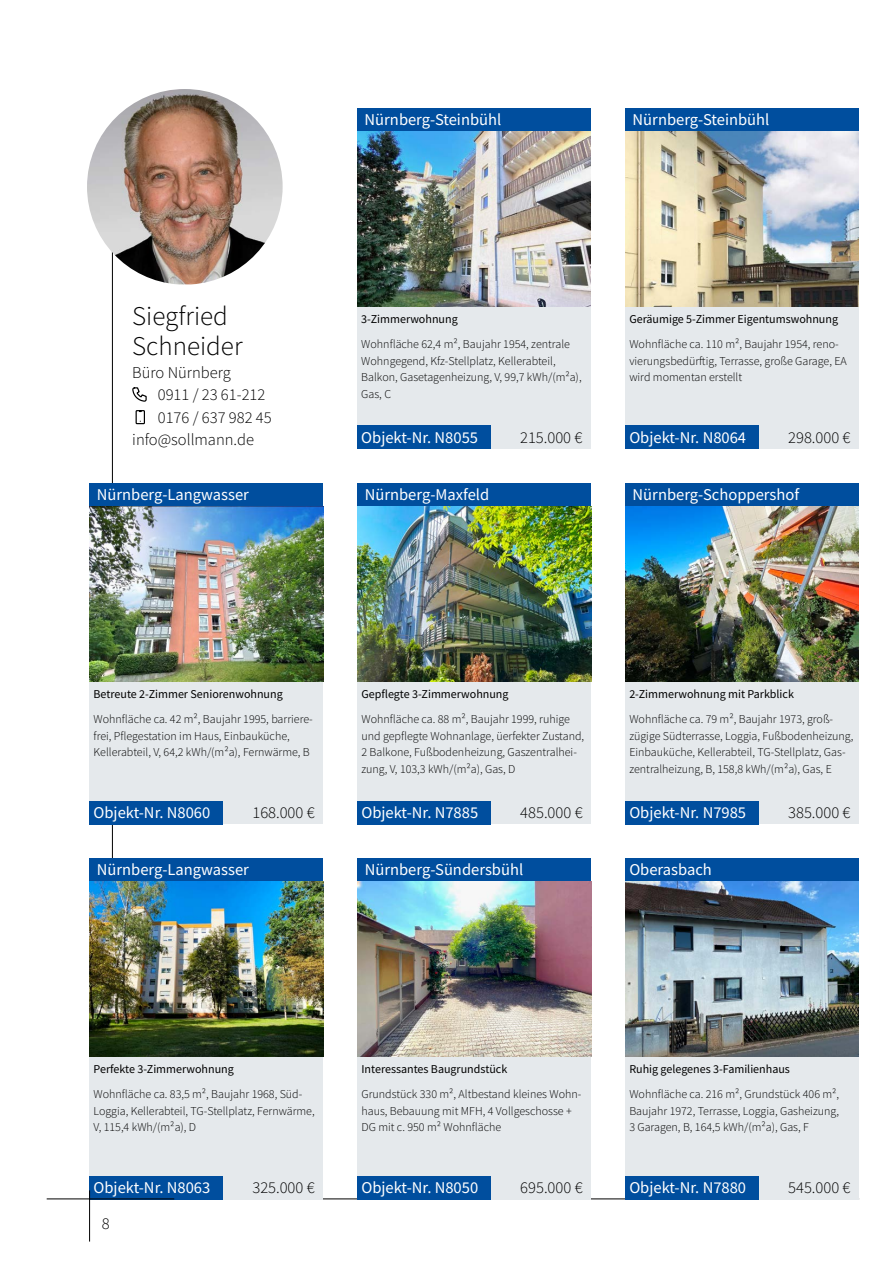
<style>
.page{position:relative;width:893px;height:1263px;background:#fff}
.page>*{position:absolute;margin:0;border:0;box-sizing:border-box;transform-origin:0 0}
.t1{font:300 27px/30px "Source Sans Pro";color:#000}
.t2{font:16.5px "Source Sans Pro";color:#fff}
.t3{font:300 16.5px "Source Sans Pro";color:#000}
.t4{font:300 12px/16.5px "Source Sans Pro";color:#000}
.t5{font:12px "Source Sans Pro";color:#000}
</style>
<div class="page">
<div style="left:89px;top:682px;width:234px;height:142px;background:#e5e9ec"></div>
<div style="left:89px;top:1057px;width:234px;height:142px;background:#e5e9ec"></div>
<div style="left:89px;top:483px;width:234px;height:23px;background:#004e9e"></div>
<div style="left:89px;top:858px;width:234px;height:23px;background:#004e9e"></div>
<div style="left:89px;top:801px;width:134px;height:23px;background:#004e9e"></div>
<div style="left:89px;top:1176px;width:134px;height:23px;background:#004e9e"></div>
<img style="left:89px;top:506px;width:234px;height:176px">
<img style="left:89px;top:881px;width:234px;height:176px">
<div style="left:357px;top:307px;width:234px;height:142px;background:#e5e9ec"></div>
<div style="left:625px;top:307px;width:234px;height:142px;background:#e5e9ec"></div>
<div style="left:625px;top:682px;width:234px;height:142px;background:#e5e9ec"></div>
<div style="left:357px;top:682px;width:234px;height:142px;background:#e5e9ec"></div>
<div style="left:625px;top:1057px;width:234px;height:142px;background:#e5e9ec"></div>
<div style="left:357px;top:1057px;width:234px;height:142px;background:#e5e9ec"></div>
<div style="left:357px;top:108px;width:234px;height:23px;background:#004e9e"></div>
<div style="left:625px;top:108px;width:234px;height:23px;background:#004e9e"></div>
<div style="left:625px;top:483px;width:234px;height:23px;background:#004e9e"></div>
<div style="left:357px;top:483px;width:234px;height:23px;background:#004e9e"></div>
<div style="left:625px;top:858px;width:234px;height:23px;background:#004e9e"></div>
<div style="left:357px;top:858px;width:234px;height:23px;background:#004e9e"></div>
<div style="left:357px;top:426px;width:134px;height:23px;background:#004e9e"></div>
<div style="left:625px;top:426px;width:134px;height:23px;background:#004e9e"></div>
<div style="left:625px;top:801px;width:134px;height:23px;background:#004e9e"></div>
<div style="left:357px;top:801px;width:134px;height:23px;background:#004e9e"></div>
<div style="left:625px;top:1176px;width:134px;height:23px;background:#004e9e"></div>
<div style="left:357px;top:1176px;width:134px;height:23px;background:#004e9e"></div>
<img style="left:357px;top:131px;width:234px;height:176px">
<img style="left:625px;top:131px;width:234px;height:176px">
<img style="left:625px;top:506px;width:234px;height:176px">
<img style="left:357px;top:506px;width:234px;height:176px">
<img style="left:625px;top:881px;width:234px;height:176px">
<img style="left:357px;top:881px;width:234px;height:176px">
<svg style="left:132px;top:387px;width:15px;height:15px"></svg>
<svg style="left:135px;top:410px;width:10px;height:15px"></svg>
<img style="left:87px;top:89px;width:196px;height:195px;border-radius:96px">
<hr style="left:47px;top:1198px;width:127px;height:1px;background:#000">
<hr style="left:89px;top:1190px;width:1px;height:51px;background:#000">
<h1 class="t1" style="left:132px;top:301px;width:112px">Siegfried<br>Schneider</h1>
<h2 class="t3" style="left:132px;top:362px;width:100px">Büro Nürnberg</h2>
<h2 class="t3" style="left:158px;top:385px;width:109px">0911 / 23 61-212</h2>
<h2 class="t3" style="left:158px;top:407px;width:115px">0176 / 637 982 45</h2>
<h2 class="t3" style="left:132px;top:430px;width:123px">info@sollmann.de</h2>
<h2 class="t2" style="left:97px;top:484px;width:154px">Nürnberg-Langwasser</h2>
<h2 class="t2" style="left:365px;top:109px;width:138px">Nürnberg-Steinbühl</h2>
<h2 class="t2" style="left:633px;top:109px;width:138px">Nürnberg-Steinbühl</h2>
<p class="t5" style="left:361px;top:312px;width:98px">3-Zimmerwohnung</p>
<p class="t4" style="left:361px;top:336px;width:222px">Wohnfläche 62,4 m², Baujahr 1954, zentrale Wohngegend, Kfz-Stellplatz, Kellerabteil, Balkon, Gasetagenheizung, V, 99,7 kWh/(m²a), Gas, C</p>
<p class="t5" style="left:629px;top:312px;width:210px">Geräumige 5-Zimmer Eigentumswohnung</p>
<p class="t4" style="left:629px;top:336px;width:219px">Wohnfläche ca. 110 m², Baujahr 1954, reno&shy;vierungsbedürftig, Terrasse, große Garage, EA wird momentan erstellt</p>
<h2 class="t2" style="left:361px;top:427px;width:118px">Objekt-Nr. N8055</h2>
<h2 class="t2" style="left:629px;top:427px;width:118px">Objekt-Nr. N8064</h2>
<h2 class="t3" style="left:520px;top:427px;width:64px">215.000 €</h2>
<h2 class="t3" style="left:788px;top:427px;width:64px">298.000 €</h2>
<h2 class="t2" style="left:365px;top:484px;width:126px">Nürnberg-Maxfeld</h2>
<h2 class="t2" style="left:633px;top:484px;width:168px">Nürnberg-Schoppershof</h2>
<p class="t5" style="left:94px;top:687px;width:191px">Betreute 2-Zimmer Seniorenwohnung</p>
<p class="t4" style="left:94px;top:711px;width:221px">Wohnfläche ca. 42 m², Baujahr 1995, barriere&shy;frei, Pflegestation im Haus, Einbauküche,<br>Kellerabteil, V, 64,2 kWh/(m²a), Fernwärme, B</p>
<p class="t5" style="left:361px;top:687px;width:149px">Gepflegte 3-Zimmerwohnung</p>
<p class="t4" style="left:361px;top:711px;width:224px">Wohnfläche ca. 88 m², Baujahr 1999, ruhige und gepflegte Wohnanlage, üerfekter Zustand, 2 Balkone, Fußbodenheizung, Gaszentralhei&shy;zung, V, 103,3 kWh/(m²a), Gas, D</p>
<p class="t5" style="left:629px;top:687px;width:166px">2-Zimmerwohnung mit Parkblick</p>
<p class="t4" style="left:629px;top:711px;width:225px">Wohnfläche ca. 79 m², Baujahr 1973, groß&shy;zügige Südterrasse, Loggia, Fußbodenheizung, Einbauküche, Kellerabteil, TG-Stellplatz, Gas&shy;zentralheizung, B, 158,8 kWh/(m²a), Gas, E</p>
<h2 class="t2" style="left:94px;top:802px;width:118px">Objekt-Nr. N8060</h2>
<h2 class="t3" style="left:252px;top:802px;width:64px">168.000 €</h2>
<h2 class="t2" style="left:361px;top:802px;width:118px">Objekt-Nr. N7885</h2>
<h2 class="t2" style="left:629px;top:802px;width:118px">Objekt-Nr. N7985</h2>
<h2 class="t3" style="left:520px;top:802px;width:64px">485.000 €</h2>
<h2 class="t3" style="left:788px;top:802px;width:64px">385.000 €</h2>
<h2 class="t2" style="left:97px;top:859px;width:154px">Nürnberg-Langwasser</h2>
<h2 class="t2" style="left:365px;top:859px;width:160px">Nürnberg-Sündersbühl</h2>
<h2 class="t2" style="left:629px;top:859px;width:84px">Oberasbach</h2>
<p class="t5" style="left:94px;top:1062px;width:142px">Perfekte 3-Zimmerwohnung</p>
<p class="t4" style="left:94px;top:1086px;width:223px">Wohnfläche ca. 83,5 m², Baujahr 1968, Süd-<br>Loggia, Kellerabteil, TG-Stellplatz, Fernwärme,<br>V, 115,4 kWh/(m²a), D</p>
<p class="t5" style="left:361px;top:1062px;width:147px">Interessantes Baugrundstück</p>
<p class="t4" style="left:361px;top:1086px;width:222px">Grundstück 330 m², Altbestand kleines Wohn&shy;haus, Bebauung mit MFH, 4 Vollgeschosse +<br>DG mit c. 950 m² Wohnfläche</p>
<p class="t5" style="left:629px;top:1062px;width:162px">Ruhig gelegenes 3-Familienhaus</p>
<p class="t4" style="left:629px;top:1086px;width:211px;text-align:justify">Wohnfläche ca. 216 m², Grundstück 406 m², Baujahr 1972, Terrasse, Loggia, Gasheizung, 3 Garagen, B, 164,5 kWh/(m²a), Gas, F</p>
<h2 class="t2" style="left:94px;top:1177px;width:118px">Objekt-Nr. N8063</h2>
<h2 class="t3" style="left:252px;top:1177px;width:64px">325.000 €</h2>
<h2 class="t2" style="left:361px;top:1177px;width:118px">Objekt-Nr. N8050</h2>
<h2 class="t2" style="left:629px;top:1177px;width:118px">Objekt-Nr. N7880</h2>
<h2 class="t3" style="left:520px;top:1177px;width:64px">695.000 €</h2>
<h2 class="t3" style="left:788px;top:1177px;width:64px">545.000 €</h2>
<h2 class="t3" style="left:102px;top:1213px;width:9px">8</h2>
</div>
